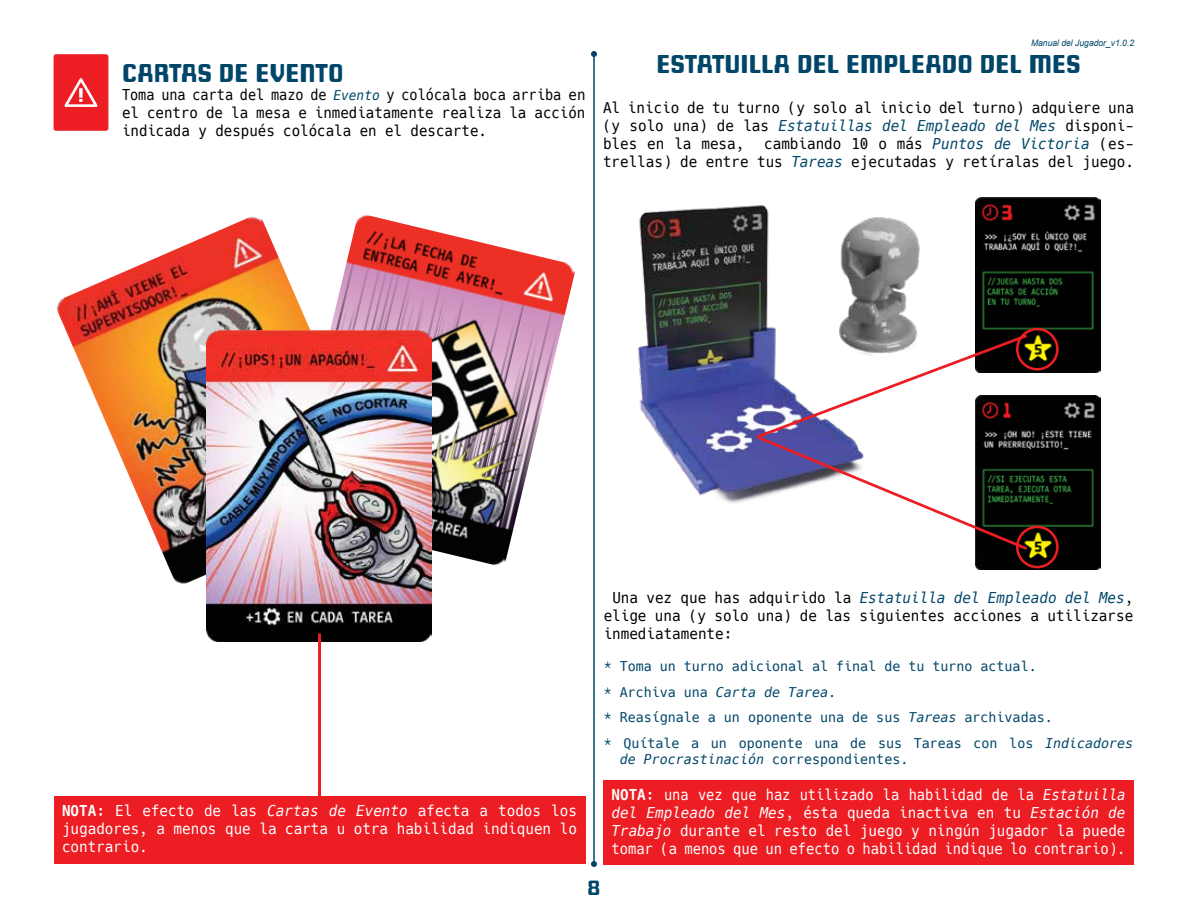
<style>
.page{position:relative;width:1188px;height:918px;background:#fff}
.page>*{position:absolute;margin:0;border:0;box-sizing:border-box;transform-origin:0 0}
.t1{font:24px "Wheaton Capitals";color:#014669;scale:.95 1}
.t2{font:19.2px "Wheaton Capitals";color:#014669}
.t3{font:15px/18px "Hack";color:#000;text-align:justify;scale:.95 1}
.t4{font:15px/18px "Hack";color:#fff;text-align:justify;scale:.91 1}
.t5{font:15px/18px "Hack";color:#000;text-align:justify;scale:.9 1}
.t6{font:15px/18px "Hack";color:#fff;text-align:justify;scale:.95 1}
.t7{font:13.5px/25.5px "Hack";color:#014669}
.t8{font:italic 13.5px "Hack";color:#014669}
.t9{font:italic 9px "Arial";color:#014669;scale:.95 1}
.s1{font-style:italic;font-size:13.5px;color:#014669}
.s2{font-style:italic;color:#014669}
.s3{font-weight:700}
.s4{font-style:italic}
.s5{font-style:normal}
</style>
<div class="page">
<hr style="left:593px;top:54px;width:2px;height:810px;background:#014669">
<svg style="left:591px;top:51px;width:6px;height:6px"></svg>
<svg style="left:591px;top:861px;width:6px;height:6px"></svg>
<img style="left:57px;top:216px;width:229px;height:371px">
<img style="left:286px;top:214px;width:289px;height:353px">
<img style="left:593px;top:177px;width:183px;height:363px">
<img style="left:839px;top:217px;width:81px;height:116px">
<img style="left:975px;top:197px;width:125px;height:175px">
<div style="left:1016px;top:328px;width:43px;height:43px;border:3px solid #ed1d24;border-radius:50%"></div>
<img style="left:975px;top:395px;width:125px;height:175px">
<div style="left:1016px;top:526px;width:43px;height:42px;border:3px solid #ed1d24;border-radius:50%"></div>
<svg style="left:755px;top:333px;width:274px;height:219px"></svg>
<div style="left:54px;top:54px;width:54px;height:77px;background:#ed1d24;border-radius:3px"></div>
<svg style="left:64px;top:78px;width:34px;height:29px"></svg>
<svg style="left:79px;top:88px;width:4px;height:10px"></svg>
<img style="left:207px;top:331px;width:224px;height:310px">
<div style="left:54px;top:796px;width:531px;height:68px;background:#ed1d24"></div>
<hr style="left:318px;top:635px;width:3px;height:161px;background:#ed1d24">
<div style="left:603px;top:780px;width:531px;height:85px;background:#ed1d24"></div>
<h1 class="t1" style="left:122px;top:58px;width:235px">CARTAS DE EVENTO</h1>
<p class="t5" style="left:122px;top:86px;width:516px">Toma una carta del mazo de <span class="s1">Evento</span> y colócala boca arriba en el centro de la mesa e inmediatamente realiza la acción indicada y después colócala en el descarte.</p>
<p class="t9" style="left:1031px;top:37px;width:110px">Manual del Jugador_v1.0.2</p>
<h1 class="t1" style="left:656px;top:49px;width:448px">ESTATUILLA DEL EMPLEADO DEL MES</h1>
<p class="t3" style="left:603px;top:98px;width:560px">Al inicio de tu turno (y solo al inicio del turno) adquiere una (y solo una) de las <span class="s2">Estatuillas del Empleado del Mes</span> disponi&shy;bles en la mesa,</p>
<p class="t3" style="left:603px;top:134px;width:560px;text-align:right">cambiando 10 o más <span class="s2">Puntos de Victoria</span> (es-<br>trellas) de entre tus <span class="s2">Tareas</span> ejecutadas y retíralas del juego.</p>
<p class="t6" style="left:62px;top:802px;width:544px"><span class="s3">NOTA:</span> El efecto de las <span class="s4">Cartas de Evento</span> afecta a todos los jugadores, a menos que la carta u otra habilidad indiquen lo contrario.</p>
<p class="t3" style="left:604px;top:589px;width:559px;text-indent:9px">Una vez que has adquirido la <span class="s2">Estatuilla del Empleado del Mes</span>, elige una (y solo una) de las siguientes acciones a utilizarse inmediatamente:</p>
<p class="t7" style="left:604px;top:654px;width:531px">* Toma un turno adicional al final de tu turno actual.<br>* Archiva una <span class="s4">Carta de Tarea</span>.<br>* Reasígnale a un oponente una de sus <span class="s4">Tareas</span> archivadas.<br>* Quítale a un oponente una de sus Tareas con los <span class="s4">Indicadores</span></p>
<p class="t8" style="left:620px;top:751px;width:290px">de Procrastinación <span class="s5">correspondientes.</span></p>
<p class="t4" style="left:612px;top:786px;width:566px"><span class="s3">NOTA:</span> una vez que haz utilizado la habilidad de la <span class="s4">Estatuilla del Empleado del Mes</span>, ésta queda inactiva en tu <span class="s4">Estación de Trabajo</span> durante el resto del juego y ningún jugador la puede tomar (a menos que un efecto o habilidad indique lo contrario).</p>
<p class="t2" style="left:588px;top:876px;width:14px">8</p>
</div>
